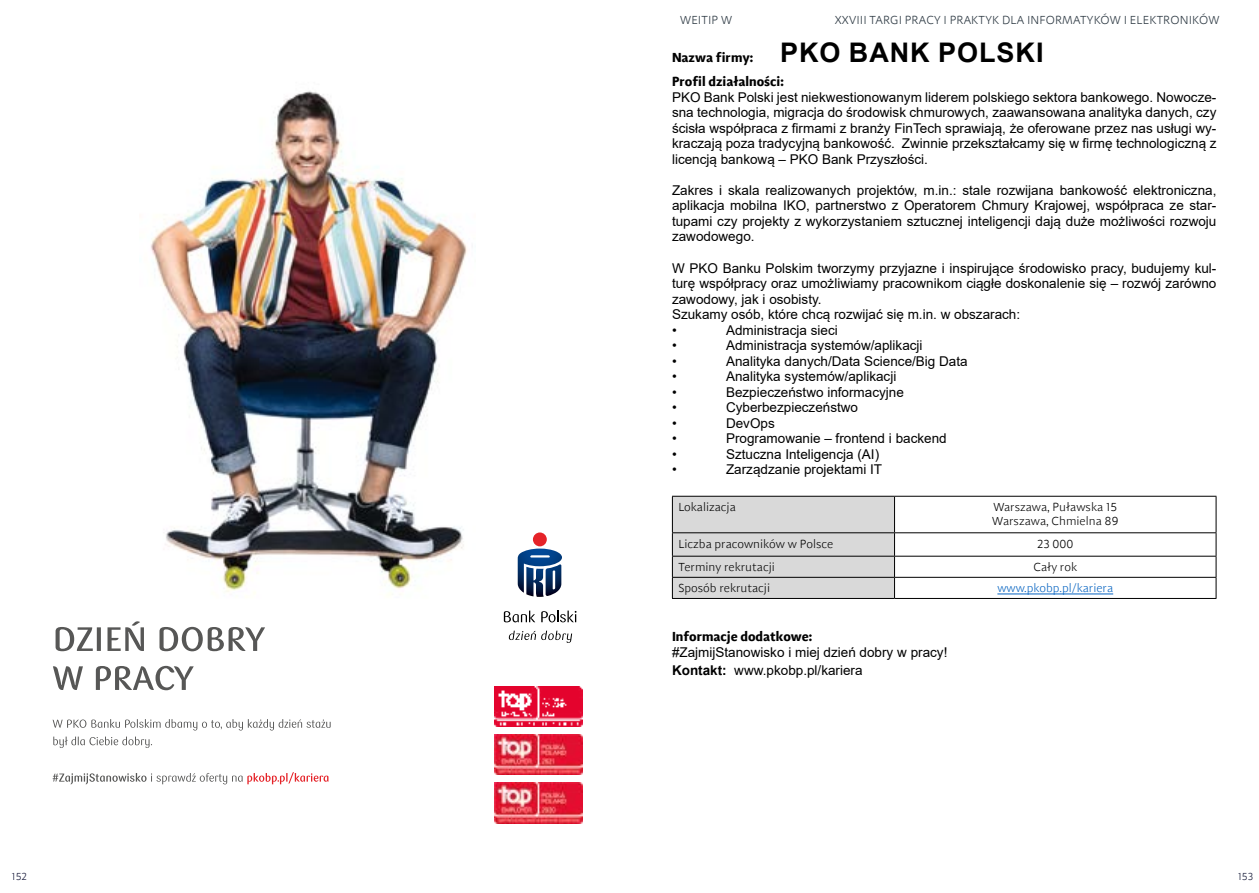
<style>
.page{position:relative;width:1259px;height:893px;background:#fff}
.page>*{position:absolute;margin:0;border:0;box-sizing:border-box;transform-origin:0 0}
.t1{font:700 27px "Arial";letter-spacing:.035em;color:#000}
.t2{font:13.5px/15.5px "Arial";color:#000;text-align:justify}
.t3{font:700 13.5px "Adagio Sans";color:#000}
.t4{font:300 12px/13.8px "Adagio Sans";color:#000}
.t5{font:300 12px "Adagio Sans";letter-spacing:.01em;color:#2d3943}
.t6{font:300 12px "Adagio Sans";color:#0563c1}
.t7{font:300 10.5px "Adagio Sans";color:#1c1e3e}
.t8{font:300 10.5px "Adagio Sans";color:#1a1f3c}
.s1{font-family:"Adagio Sans";font-size:13.5px}
.s2{font-weight:700}
</style>
<div class="page">
<svg style="left:53px;top:666px;width:141px;height:24px"></svg>
<svg style="left:56px;top:621px;width:209px;height:30px"></svg>
<svg style="left:53px;top:737px;width:99px;height:11px"></svg>
<svg style="left:53px;top:719px;width:278px;height:11px"></svg>
<svg style="left:53px;top:772px;width:275px;height:12px"></svg>
<img style="left:151px;top:91px;width:316px;height:504px">
<img style="left:495px;top:783px;width:88px;height:40px">
<img style="left:495px;top:735px;width:88px;height:40px">
<svg style="left:504px;top:611px;width:31px;height:11px"></svg>
<svg style="left:541px;top:611px;width:35px;height:11px"></svg>
<svg style="left:509px;top:631px;width:63px;height:12px"></svg>
<div style="left:533px;top:532px;width:14px;height:14px;background:#e52329;border-radius:50%"></div>
<svg style="left:518px;top:549px;width:44px;height:48px"></svg>
<img style="left:495px;top:687px;width:87px;height:40px">
<hr style="left:894px;top:496px;width:322px;height:1px;background:#000">
<hr style="left:894px;top:532px;width:322px;height:1px;background:#000">
<hr style="left:894px;top:556px;width:322px;height:1px;background:#000">
<hr style="left:894px;top:577px;width:322px;height:1px;background:#000">
<hr style="left:672px;top:598px;width:222px;height:1px;background:#000">
<hr style="left:894px;top:598px;width:322px;height:1px;background:#000">
<hr style="left:1215px;top:497px;width:1px;height:35px;background:#000">
<svg style="left:672px;top:496px;width:223px;height:102px;background:#cfcfcf"></svg>
<svg style="left:1215px;top:533px;width:1px;height:65px"></svg>
<hr style="left:997px;top:594px;width:116px;height:1px;background:#0563c1">
<p class="t5" style="left:680px;top:12px;width:53px">WEITIP W</p>
<p class="t5" style="left:835px;top:12px;width:386px">XXVIII TARGI PRACY I PRAKTYK DLA INFORMATYKÓW I ELEKTRONIKÓW</p>
<h1 class="t1" style="left:672px;top:34px;width:373px"><span class="s1">Nazwa firmy:</span> PKO BANK POLSKI</h1>
<p class="t3" style="left:672px;top:73px;width:114px">Profil działalności:</p>
<p class="t2" style="left:672px;top:89px;width:546px">PKO Bank Polski jest niekwestionowanym liderem polskiego sektora bankowego. Nowocze&shy;sna technologia, migracja do środowisk chmurowych, zaawansowana analityka danych, czy ścisła współpraca z firmami z branży FinTech sprawiają, że oferowane przez nas usługi wy&shy;kraczają poza tradycyjną bankowość. Zwinnie przekształcamy się w firmę technologiczną z licencją bankową – PKO Bank Przyszłości.</p>
<p class="t2" style="left:672px;top:182px;width:546px">Zakres i skala realizowanych projektów, m.in.: stale rozwijana bankowość elektroniczna, aplikacja mobilna IKO, partnerstwo z Operatorem Chmury Krajowej, współpraca ze star&shy;tupami czy projekty z wykorzystaniem sztucznej inteligencji dają duże możliwości rozwoju zawodowego.</p>
<p class="t2" style="left:672px;top:260px;width:546px;text-align:left">W PKO Banku Polskim tworzymy przyjazne i inspirujące środowisko pracy, budujemy kul&shy;turę współpracy oraz umożliwiamy pracownikom ciągłe doskonalenie się – rozwój zarówno zawodowy, jak i osobisty.<br>Szukamy osób, które chcą rozwijać się m.in. w obszarach:<br>•</p>
<p class="t2" style="left:726px;top:322px;width:113px">Administracja sieci</p>
<p class="t2" style="left:672px;top:338px;width:6px">•</p>
<p class="t2" style="left:726px;top:338px;width:198px">Administracja systemów/aplikacji</p>
<p class="t2" style="left:672px;top:353px;width:6px">•</p>
<p class="t2" style="left:726px;top:353px;width:243px">Analityka danych/Data Science/Big Data</p>
<p class="t2" style="left:672px;top:369px;width:6px">•</p>
<p class="t2" style="left:726px;top:369px;width:172px">Analityka systemów/aplikacji</p>
<p class="t2" style="left:672px;top:384px;width:6px">•</p>
<p class="t2" style="left:726px;top:384px;width:179px">Bezpieczeństwo informacyjne</p>
<p class="t2" style="left:672px;top:400px;width:6px">•</p>
<p class="t2" style="left:726px;top:400px;width:134px">Cyberbezpieczeństwo</p>
<p class="t2" style="left:672px;top:415px;width:6px">•</p>
<p class="t2" style="left:726px;top:415px;width:50px">DevOps</p>
<p class="t2" style="left:672px;top:431px;width:6px">•</p>
<p class="t2" style="left:726px;top:431px;width:222px">Programowanie – frontend i backend</p>
<p class="t2" style="left:672px;top:446px;width:6px">•</p>
<p class="t2" style="left:726px;top:446px;width:155px">Sztuczna Inteligencja (AI)</p>
<p class="t2" style="left:672px;top:462px;width:6px">•</p>
<p class="t2" style="left:726px;top:462px;width:158px">Zarządzanie projektami IT</p>
<p class="t4" style="left:678px;top:500px;width:59px">Lokalizacja</p>
<p class="t4" style="left:992px;top:500px;width:128px">Warszawa, Puławska 15<br>Warszawa, Chmielna 89</p>
<p class="t4" style="left:678px;top:537px;width:156px">Liczba pracowników w Polsce</p>
<p class="t4" style="left:1037px;top:537px;width:38px">23 000</p>
<p class="t4" style="left:678px;top:560px;width:98px">Terminy rekrutacji</p>
<p class="t4" style="left:1033px;top:560px;width:45px">Cały rok</p>
<p class="t4" style="left:678px;top:582px;width:93px">Sposób rekrutacji</p>
<p class="t6" style="left:997px;top:581px;width:117px">www.pkobp.pl/kariera</p>
<p class="t3" style="left:672px;top:628px;width:142px">Informacje dodatkowe:</p>
<p class="t2" style="left:672px;top:643px;width:277px;line-height:18px">#ZajmijStanowisko i miej dzień dobry w pracy!<br><span class="s2">Kontakt:</span> www.pkobp.pl/kariera</p>
<p class="t7" style="left:12px;top:870px;width:17px">152</p>
<p class="t8" style="left:1237px;top:870px;width:17px">153</p>
</div>
